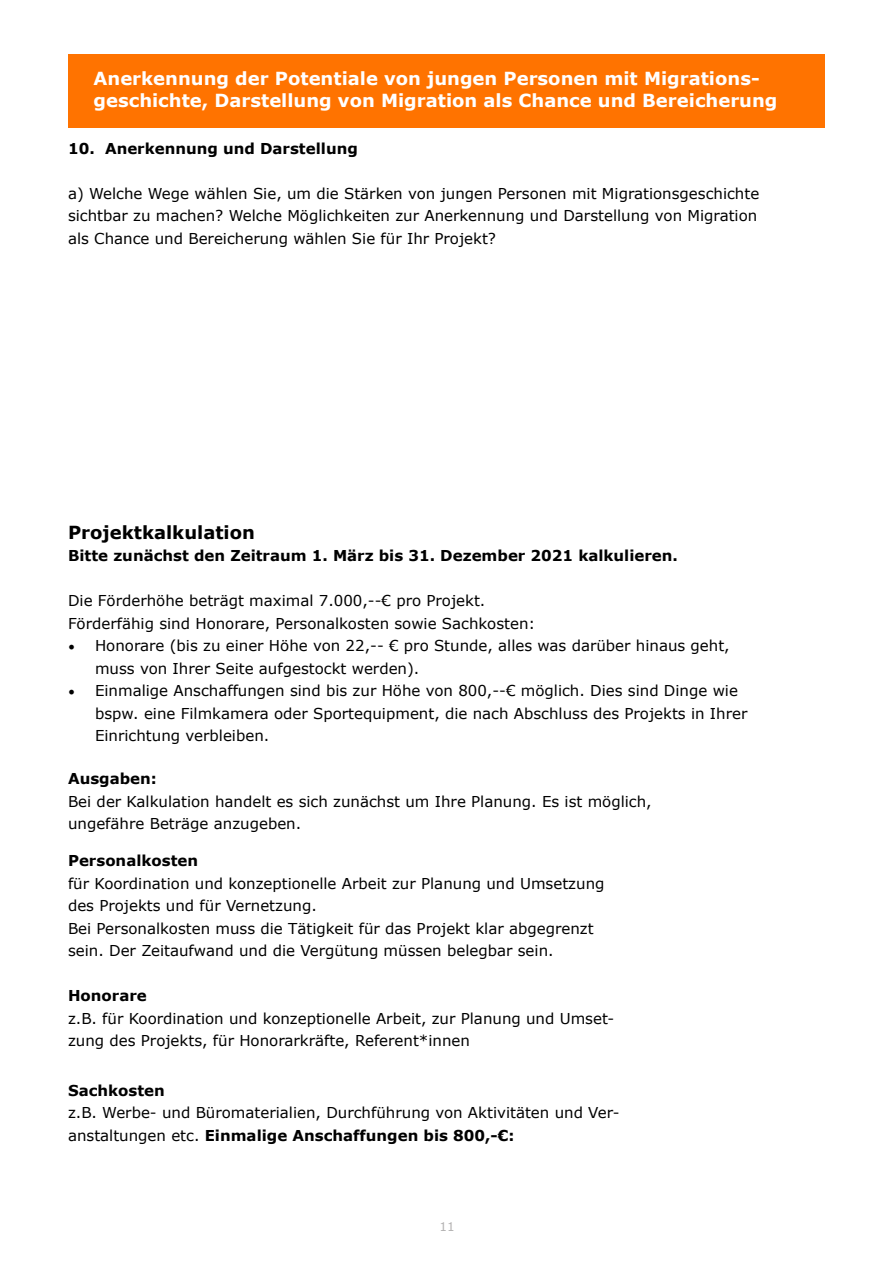
<style>
.page{position:relative;width:893px;height:1263px;background:#fff}
.page>*{position:absolute;margin:0;border:0;box-sizing:border-box;transform-origin:0 0}
.t1{font:700 18px/22.5px "Verdana";color:#fff}
.t2{font:700 18px "Verdana";color:#000}
.t3{font:15px/22.5px "Verdana";color:#000}
.t4{font:700 15px "Verdana";color:#000}
.t5{font:12px "Verdana";color:#b3b2b2}
.s1{font-family:"Minion Pro";font-size:18px}
.s2{font-weight:700}
</style>
<div class="page">
<div style="left:68px;top:54px;width:757px;height:73px;background:#ff7300"></div>
<p class="t1" style="left:94px;top:67px;width:685px">Anerkennung der Potentiale von jungen Personen mit Migrations&shy;geschichte, Darstellung von Migration als Chance und Bereicherung</p>
<p class="t4" style="left:68px;top:138px;width:291px">10. Anerkennung und Darstellung</p>
<p class="t3" style="left:68px;top:182px;width:693px">a) Welche Wege wählen Sie, um die Stärken von jungen Personen mit Migrationsgeschichte sichtbar zu machen? Welche Möglichkeiten zur Anerkennung und Darstellung von Migration als Chance und Bereicherung wählen Sie für Ihr Projekt?</p>
<p class="t2" style="left:68px;top:520px;width:188px">Projektkalkulation</p>
<p class="t4" style="left:68px;top:546px;width:611px">Bitte zunächst den Zeitraum 1. März bis 31. Dezember 2021 kalkulieren.</p>
<p class="t3" style="left:68px;top:590px;width:469px">Die Förderhöhe beträgt maximal 7.000,--€ pro Projekt.<br>Förderfähig sind Honorare, Personalkosten sowie Sachkosten:</p>
<p class="t3" style="left:95px;top:635px;width:636px;text-indent:-27px"><span class="s1">•</span> Honorare (bis zu einer Höhe von 22,-- € pro Stunde, alles was darüber hinaus geht, muss von Ihrer Seite aufgestockt werden).</p>
<p class="t3" style="left:95px;top:680px;width:654px;text-indent:-27px"><span class="s1">•</span> Einmalige Anschaffungen sind bis zur Höhe von 800,--€ möglich. Dies sind Dinge wie bspw. eine Filmkamera oder Sportequipment, die nach Abschluss des Projekts in Ihrer<br>Einrichtung verbleiben.</p>
<p class="t4" style="left:68px;top:769px;width:90px">Ausgaben:</p>
<p class="t3" style="left:68px;top:790px;width:585px">Bei der Kalkulation handelt es sich zunächst um Ihre Planung. Es ist möglich, ungefähre Beträge anzugeben.</p>
<p class="t4" style="left:68px;top:851px;width:132px">Personalkosten</p>
<p class="t3" style="left:68px;top:872px;width:538px">für Koordination und konzeptionelle Arbeit zur Planung und Umsetzung des Projekts und für Vernetzung.<br>Bei Personalkosten muss die Tätigkeit für das Projekt klar abgegrenzt sein. Der Zeitaufwand und die Vergütung müssen belegbar sein.</p>
<p class="t4" style="left:68px;top:986px;width:80px">Honorare</p>
<p class="t3" style="left:68px;top:1007px;width:548px">z.B. für Koordination und konzeptionelle Arbeit, zur Planung und Umset&shy;zung des Projekts, für Honorarkräfte, Referent*innen</p>
<p class="t4" style="left:68px;top:1080px;width:98px">Sachkosten</p>
<p class="t3" style="left:68px;top:1102px;width:553px">z.B. Werbe- und Büromaterialien, Durchführung von Aktivitäten und Ver&shy;anstaltungen etc. <span class="s2">Einmalige Anschaffungen bis 800,-€:</span></p>
<p class="t5" style="left:439px;top:1219px;width:17px">11</p>
</div>
